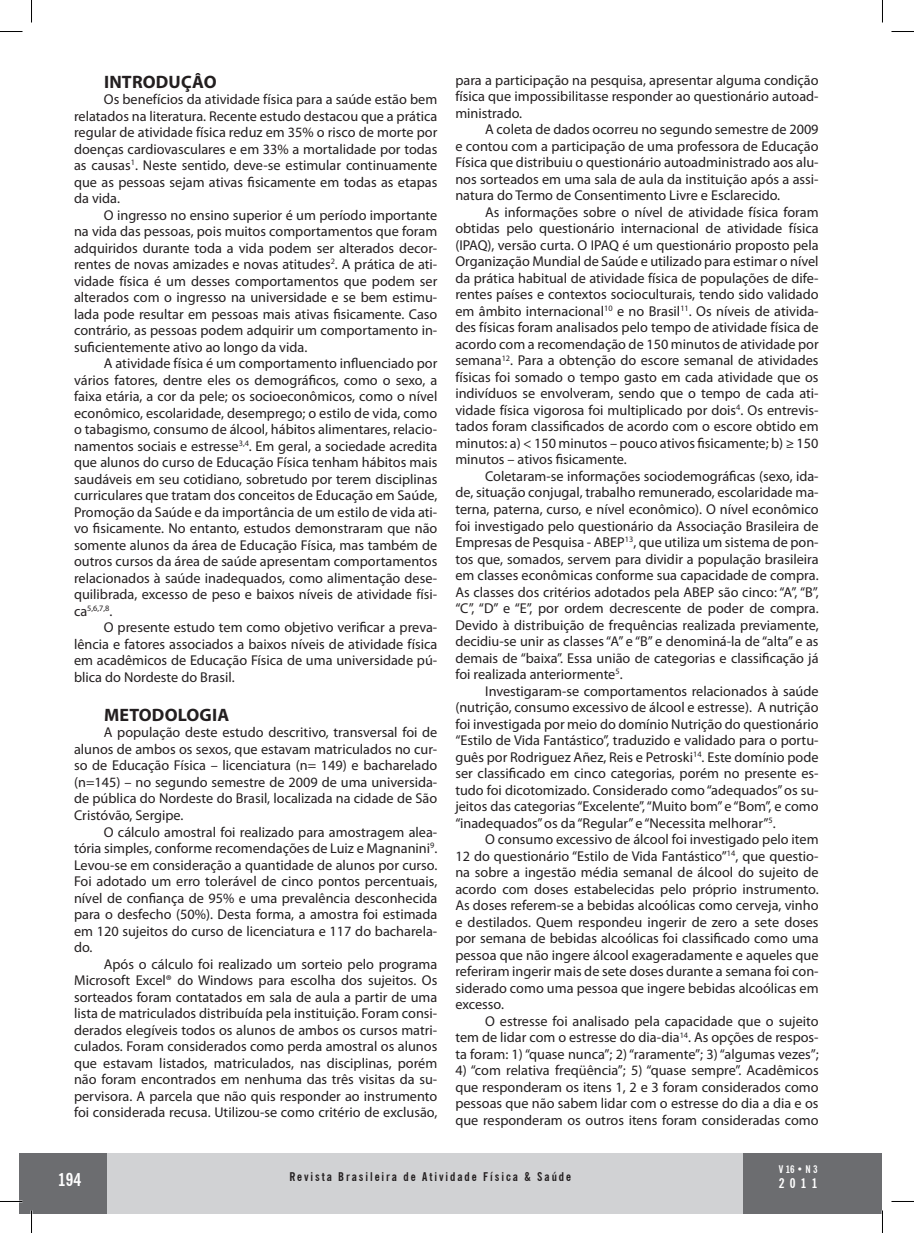
<style>
.page{position:relative;width:914px;height:1233px;background:#fff}
.page>*{position:absolute;margin:0;border:0;box-sizing:border-box;transform-origin:0 0}
.SUBTITULOS{font:700 18px "Myriad Pro";letter-spacing:.01em;color:#231f20}
.t1{font:700 condensed 18px "News Gothic BT";color:#fff}
.TEXTO{font:14.25px/16.5px "Myriad Pro";color:#231f20;text-align:justify}
.t2{font:700 condensed 13.5px "News Gothic BT";color:#fff}
.t3{font:700 condensed 12px "News Gothic BT";letter-spacing:.16em;color:#231f20}
.t4{font:700 condensed 10.5px "News Gothic BT";color:#fff}
.TEXTO-2{font:8.25px "Myriad Pro";color:#231f20}
.s1{font-size:14.25px}
</style>
<div class="page">
<div style="left:19px;top:1153px;width:89px;height:60px;background:#6c6d70"></div>
<div style="left:742px;top:1153px;width:139px;height:60px;background:#6c6d70"></div>
<div style="left:107px;top:1153px;width:636px;height:60px;background:#d1d2d4"></div>
<hr style="left:0;top:1200px;width:22px;height:2px;background:#fff">
<svg style="left:0;top:31px;width:22px;height:1px"></svg>
<svg style="left:891px;top:31px;width:22px;height:1px"></svg>
<svg style="left:0;top:1201px;width:22px;height:1px"></svg>
<svg style="left:891px;top:1201px;width:22px;height:1px"></svg>
<svg style="left:31px;top:0;width:1px;height:23px"></svg>
<svg style="left:31px;top:1210px;width:1px;height:22px"></svg>
<svg style="left:882px;top:0;width:1px;height:23px"></svg>
<svg style="left:882px;top:1210px;width:1px;height:22px"></svg>
<p class="SUBTITULOS" style="left:104px;top:70px;width:114px">INTRODUÇÂO</p>
<p class="TEXTO" style="left:74px;top:91px;width:365px;text-indent:30px">Os benefícios da atividade física para a saúde estão bem relatados na literatura. Recente estudo destacou que a prática regular de atividade física reduz em 35% o risco de morte por doenças cardiovasculares e em 33% a mortalidade por todas as causas<sup>1</sup>. Neste sentido, deve-se estimular continuamente que as pessoas sejam ativas fisicamente em todas as etapas da vida.</p>
<p class="TEXTO" style="left:74px;top:206px;width:365px;text-indent:30px">O ingresso no ensino superior é um período importante na vida das pessoas, pois muitos comportamentos que foram adquiridos durante toda a vida podem ser alterados decor&shy;rentes de novas amizades e novas atitudes<sup>2</sup>. A prática de ati&shy;vidade física é um desses comportamentos que podem ser alterados com o ingresso na universidade e se bem estimu&shy;lada pode resultar em pessoas mais ativas fisicamente. Caso contrário, as pessoas podem adquirir um comportamento in&shy;suficientemente ativo ao longo da vida.</p>
<p class="TEXTO" style="left:74px;top:355px;width:365px;text-indent:30px">A atividade física é um comportamento influenciado por vários fatores, dentre eles os demográficos, como o sexo, a faixa etária, a cor da pele; os socioeconômicos, como o nível econômico, escolaridade, desemprego; o estilo de vida, como o tabagismo, consumo de álcool, hábitos alimentares, relacio&shy;namentos sociais e estresse<sup>3,4</sup>. Em geral, a sociedade acredita que alunos do curso de Educação Física tenham hábitos mais saudáveis em seu cotidiano, sobretudo por terem disciplinas curriculares que tratam dos conceitos de Educação em Saúde, Promoção da Saúde e da importância de um estilo de vida ati&shy;vo fisicamente. No entanto, estudos demonstraram que não somente alunos da área de Educação Física, mas também de outros cursos da área de saúde apresentam comportamentos relacionados à saúde inadequados, como alimentação dese&shy;quilibrada, excesso de peso e baixos níveis de atividade físi-</p>
<p class="TEXTO-2" style="left:74px;top:603px;width:40px"><span class="s1">ca</span>5,6,7,8<span class="s1">.</span></p>
<p class="TEXTO" style="left:74px;top:619px;width:365px;text-indent:30px">O presente estudo tem como objetivo verificar a preva&shy;lência e fatores associados a baixos níveis de atividade física em acadêmicos de Educação Física de uma universidade pú&shy;blica do Nordeste do Brasil.</p>
<p class="SUBTITULOS" style="left:104px;top:703px;width:127px">METODOLOGIA</p>
<p class="TEXTO" style="left:74px;top:724px;width:365px;text-indent:30px">A população deste estudo descritivo, transversal foi de alunos de ambos os sexos, que estavam matriculados no cur&shy;so de Educação Física – licenciatura (n= 149) e bacharelado (n=145) – no segundo semestre de 2009 de uma universida&shy;de pública do Nordeste do Brasil, localizada na cidade de São Cristóvão, Sergipe.</p>
<p class="TEXTO" style="left:74px;top:823px;width:365px;text-indent:30px">O cálculo amostral foi realizado para amostragem alea&shy;tória simples, conforme recomendações de Luiz e Magnanini<sup>9</sup>.<br>Levou-se em consideração a quantidade de alunos por curso.<br>Foi adotado um erro tolerável de cinco pontos percentuais, nível de confiança de 95% e uma prevalência desconhecida para o desfecho (50%). Desta forma, a amostra foi estimada em 120 sujeitos do curso de licenciatura e 117 do bacharela&shy;do.</p>
<p class="TEXTO" style="left:74px;top:955px;width:365px;text-indent:30px">Após o cálculo foi realizado um sorteio pelo programa Microsoft Excel® do Windows para escolha dos sujeitos. Os sorteados foram contatados em sala de aula a partir de uma lista de matriculados distribuída pela instituição. Foram consi&shy;derados elegíveis todos os alunos de ambos os cursos matri&shy;culados. Foram considerados como perda amostral os alunos que estavam listados, matriculados, nas disciplinas, porém não foram encontrados em nenhuma das três visitas da su&shy;pervisora. A parcela que não quis responder ao instrumento foi considerada recusa. Utilizou-se como critério de exclusão,</p>
<p class="TEXTO" style="left:455px;top:71px;width:365px">para a participação na pesquisa, apresentar alguma condição física que impossibilitasse responder ao questionário autoad&shy;ministrado.</p>
<p class="TEXTO" style="left:455px;top:121px;width:365px;text-indent:30px">A coleta de dados ocorreu no segundo semestre de 2009 e contou com a participação de uma professora de Educação Física que distribuiu o questionário autoadministrado aos alu&shy;nos sorteados em uma sala de aula da instituição após a assi&shy;natura do Termo de Consentimento Livre e Esclarecido.</p>
<p class="TEXTO" style="left:455px;top:203px;width:365px;text-indent:30px">As informações sobre o nível de atividade física foram obtidas pelo questionário internacional de atividade física (IPAQ), versão curta. O IPAQ é um questionário proposto pela Organização Mundial de Saúde e utilizado para estimar o nível da prática habitual de atividade física de populações de dife&shy;rentes países e contextos socioculturais, tendo sido validado em âmbito internacional<sup>10</sup> e no Brasil<sup>11</sup>. Os níveis de ativida&shy;des físicas foram analisados pelo tempo de atividade física de acordo com a recomendação de 150 minutos de atividade por semana<sup>12</sup>. Para a obtenção do escore semanal de atividades físicas foi somado o tempo gasto em cada atividade que os indivíduos se envolveram, sendo que o tempo de cada ati&shy;vidade física vigorosa foi multiplicado por dois<sup>4</sup>. Os entrevis&shy;tados foram classificados de acordo com o escore obtido em minutos: a) &lt; 150 minutos – pouco ativos fisicamente; b) ≥ 150 minutos – ativos fisicamente.</p>
<p class="TEXTO" style="left:455px;top:467px;width:365px;text-indent:30px">Coletaram-se informações sociodemográficas (sexo, ida&shy;de, situação conjugal, trabalho remunerado, escolaridade ma&shy;terna, paterna, curso, e nível econômico). O nível econômico foi investigado pelo questionário da Associação Brasileira de Empresas de Pesquisa - ABEP<sup>13</sup>, que utiliza um sistema de pon&shy;tos que, somados, servem para dividir a população brasileira em classes econômicas conforme sua capacidade de compra.<br>As classes dos critérios adotados pela ABEP são cinco: “A”, “B”, “C”, “D” e “E”, por ordem decrescente de poder de compra.<br>Devido à distribuição de frequências realizada previamente, decidiu-se unir as classes “A” e “B” e denominá-la de “alta” e as demais de “baixa”. Essa união de categorias e classificação já foi realizada anteriormente<sup>5</sup>.</p>
<p class="TEXTO" style="left:455px;top:682px;width:365px;text-indent:30px">Investigaram-se comportamentos relacionados à saúde (nutrição, consumo excessivo de álcool e estresse). A nutrição foi investigada por meio do domínio Nutrição do questionário “Estilo de Vida Fantástico”, traduzido e validado para o portu&shy;guês por Rodriguez Añez, Reis e Petroski<sup>14</sup>. Este domínio pode ser classificado em cinco categorias, porém no presente es&shy;tudo foi dicotomizado. Considerado como “adequados” os su&shy;jeitos das categorias “Excelente”, “Muito bom” e “Bom”, e como “inadequados” os da “Regular” e “Necessita melhorar”<sup>5</sup>.</p>
<p class="TEXTO" style="left:455px;top:830px;width:365px;text-indent:30px">O consumo excessivo de álcool foi investigado pelo item 12 do questionário “Estilo de Vida Fantástico”<sup>14</sup>, que questio&shy;na sobre a ingestão média semanal de álcool do sujeito de acordo com doses estabelecidas pelo próprio instrumento.<br>As doses referem-se a bebidas alcoólicas como cerveja, vinho e destilados. Quem respondeu ingerir de zero a sete doses por semana de bebidas alcoólicas foi classificado como uma pessoa que não ingere álcool exageradamente e aqueles que referiram ingerir mais de sete doses durante a semana foi con&shy;siderado como uma pessoa que ingere bebidas alcoólicas em excesso.</p>
<p class="TEXTO" style="left:455px;top:1012px;width:365px;text-indent:30px">O estresse foi analisado pela capacidade que o sujeito tem de lidar com o estresse do dia-dia<sup>14</sup>. As opções de respos&shy;ta foram: 1) “quase nunca”; 2) “raramente”; 3) “algumas vezes”;</p>
<p class="TEXTO" style="left:455px;top:1061px;width:365px">4) “com relativa freqüência”; 5) “quase sempre”. Acadêmicos que responderam os itens 1, 2 e 3 foram considerados como pessoas que não sabem lidar com o estresse do dia a dia e os que responderam os outros itens foram consideradas como</p>
<p class="t1" style="left:58px;top:1168px;width:25px">194</p>
<p class="t3" style="left:289px;top:1169px;width:283px">Revista Brasileira de Atividade Física &amp; Saúde</p>
<p class="t4" style="left:778px;top:1162px;width:40px">V 16 • N 3</p>
<p class="t2" style="left:778px;top:1175px;width:40px">2011</p>
</div>
